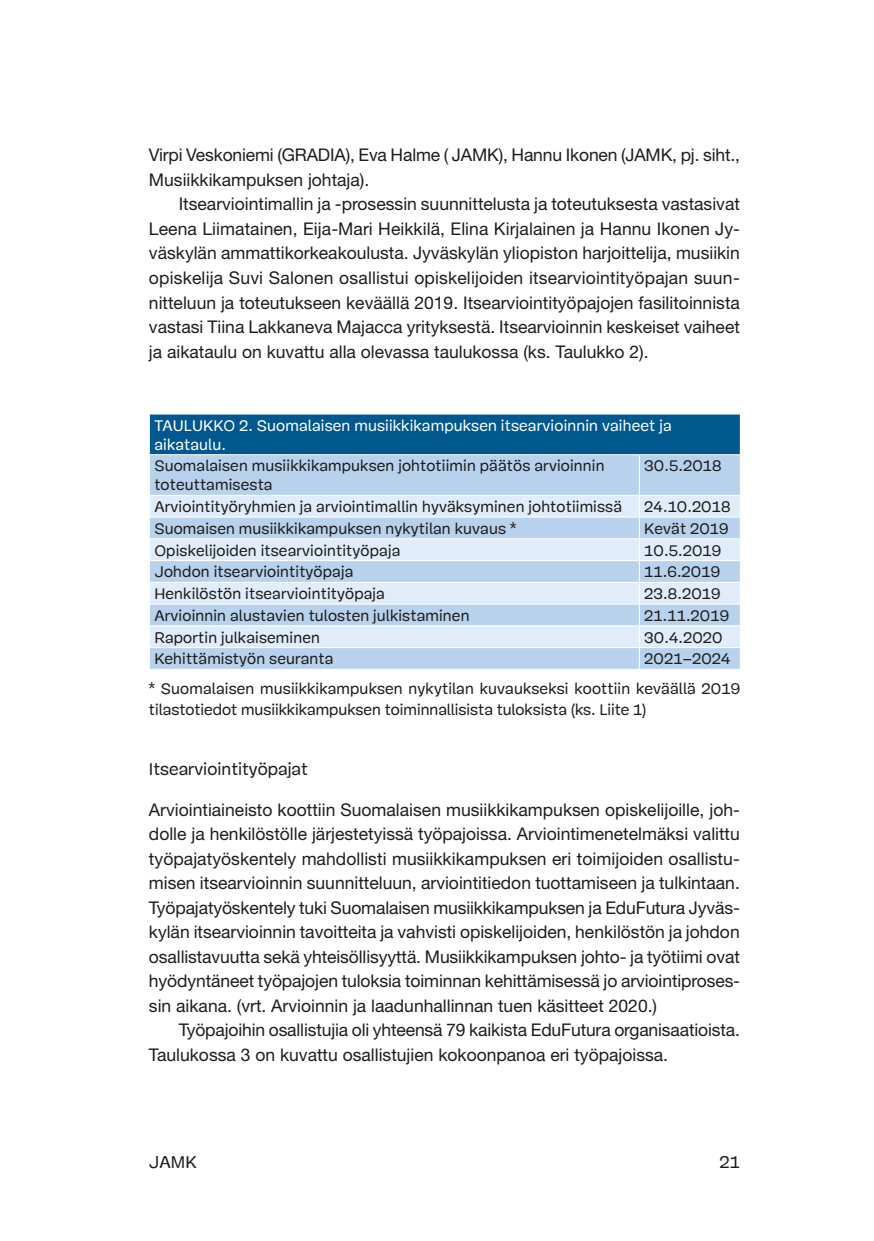
<style>
.page{position:relative;width:874px;height:1241px;background:#fff}
.page>*{position:absolute;margin:0;border:0;box-sizing:border-box;transform-origin:0 0}
.t1{font:17.5px/24.5px "Helvetica Neue LT Pro";color:#1d1d1b}
.t2{font:17.5px "Mija";color:#1d1d1b}
.t3{font:15.75px/18.9px "Mija";letter-spacing:.01em;color:#1d1d1b}
.t4{font:15.75px/18.9px "Mija";letter-spacing:.01em;color:#fff}
</style>
<div class="page">
<div style="left:149px;top:414px;width:591px;height:40px;background:#00588e"></div>
<div style="left:150px;top:455px;width:589px;height:213px;background:#b8d2ed"></div>
<svg style="left:150px;top:496px;width:589px;height:151px;background:#cfe1f3"></svg>
<hr style="left:149px;top:414px;width:1px;height:40px;background:#fff">
<hr style="left:739px;top:414px;width:1px;height:40px;background:#fff">
<hr style="left:638px;top:455px;width:1px;height:40px;background:#fff">
<hr style="left:149px;top:495px;width:490px;height:1px;background:#fff">
<hr style="left:639px;top:495px;width:101px;height:1px;background:#fff">
<hr style="left:149px;top:516px;width:490px;height:1px;background:#fff">
<hr style="left:639px;top:516px;width:101px;height:1px;background:#fff">
<hr style="left:149px;top:538px;width:490px;height:1px;background:#fff">
<hr style="left:639px;top:538px;width:101px;height:1px;background:#fff">
<hr style="left:149px;top:560px;width:490px;height:1px;background:#fff">
<hr style="left:639px;top:560px;width:101px;height:1px;background:#fff">
<hr style="left:149px;top:582px;width:490px;height:1px;background:#fff">
<hr style="left:639px;top:582px;width:101px;height:1px;background:#fff">
<hr style="left:149px;top:603px;width:490px;height:1px;background:#fff">
<hr style="left:639px;top:603px;width:101px;height:1px;background:#fff">
<hr style="left:149px;top:625px;width:490px;height:1px;background:#fff">
<hr style="left:639px;top:625px;width:101px;height:1px;background:#fff">
<hr style="left:149px;top:647px;width:490px;height:1px;background:#fff">
<hr style="left:639px;top:647px;width:101px;height:1px;background:#fff">
<svg style="left:638px;top:496px;width:1px;height:172px"></svg>
<svg style="left:739px;top:496px;width:1px;height:172px"></svg>
<p class="t1" style="left:149px;top:142px;width:592px">Virpi Veskoniemi (GRADIA), Eva Halme ( JAMK), Hannu Ikonen (JAMK, pj. siht.,<br>Musiikkikampuksen johtaja).</p>
<p class="t1" style="left:149px;top:191px;width:592px;text-align:justify;text-indent:30px">Itsearviointimallin ja -prosessin suunnittelusta ja toteutuksesta vastasivat Leena Liimatainen, Eija-Mari Heikkilä, Elina Kirjalainen ja Hannu Ikonen Jy&shy;väskylän ammattikorkeakoulusta. Jyväskylän yliopiston harjoittelija, musiikin opiskelija Suvi Salonen osallistui opiskelijoiden itsearviointityöpajan suun&shy;nitteluun ja toteutukseen keväällä 2019. Itsearviointityöpajojen fasilitoinnista vastasi Tiina Lakkaneva Majacca yrityksestä. Itsearvioinnin keskeiset vaiheet ja aikataulu on kuvattu alla olevassa taulukossa (ks. Taulukko 2).</p>
<p class="t4" style="left:154px;top:416px;width:518px">TAULUKKO 2. Suomalaisen musiikkikampuksen itsearvioinnin vaiheet ja aikataulu.</p>
<p class="t3" style="left:154px;top:456px;width:451px">Suomalaisen musiikkikampuksen johtotiimin päätös arvioinnin toteuttamisesta</p>
<p class="t3" style="left:644px;top:456px;width:79px">30.5.2018</p>
<p class="t3" style="left:154px;top:497px;width:469px">Arviointityöryhmien ja arviointimallin hyväksyminen johtotiimissä</p>
<p class="t3" style="left:644px;top:497px;width:88px">24.10.2018</p>
<p class="t3" style="left:154px;top:519px;width:363px">Suomaisen musiikkikampuksen nykytilan kuvaus *</p>
<p class="t3" style="left:644px;top:519px;width:86px">Kevät 2019</p>
<p class="t3" style="left:154px;top:541px;width:247px">Opiskelijoiden itsearviointityöpaja</p>
<p class="t3" style="left:644px;top:541px;width:78px">10.5.2019</p>
<p class="t3" style="left:154px;top:562px;width:200px">Johdon itsearviointityöpaja</p>
<p class="t3" style="left:644px;top:562px;width:77px">11.6.2019</p>
<p class="t3" style="left:154px;top:584px;width:232px">Henkilöstön itsearviointityöpaja</p>
<p class="t3" style="left:644px;top:584px;width:78px">23.8.2019</p>
<p class="t3" style="left:154px;top:606px;width:316px">Arvioinnin alustavien tulosten julkistaminen</p>
<p class="t3" style="left:644px;top:606px;width:86px">21.11.2019</p>
<p class="t3" style="left:154px;top:628px;width:167px">Raportin julkaiseminen</p>
<p class="t3" style="left:644px;top:628px;width:80px">30.4.2020</p>
<p class="t3" style="left:154px;top:649px;width:180px">Kehittämistyön seuranta</p>
<p class="t3" style="left:149px;top:644px;width:592px;line-height:29.4px;text-indent:495px">2021–2024 * Suomalaisen musiikkikampuksen nykytilan kuvaukseksi koottiin keväällä 2019</p>
<p class="t3" style="left:149px;top:700px;width:498px">tilastotiedot musiikkikampuksen toiminnallisista tuloksista (ks. Liite 1)</p>
<p class="t2" style="left:149px;top:758px;width:160px">Itsearviointityöpajat</p>
<p class="t1" style="left:149px;top:796px;width:592px;text-align:justify">Arviointiaineisto koottiin Suomalaisen musiikkikampuksen opiskelijoille, joh&shy;dolle ja henkilöstölle järjestetyissä työpajoissa. Arviointimenetelmäksi valittu työpajatyöskentely mahdollisti musiikkikampuksen eri toimijoiden osallistu&shy;misen itsearvioinnin suunnitteluun, arviointitiedon tuottamiseen ja tulkintaan.<br>Työpajatyöskentely tuki Suomalaisen musiikkikampuksen ja EduFutura Jyväs&shy;kylän itsearvioinnin tavoitteita ja vahvisti opiskelijoiden, henkilöstön ja johdon osallistavuutta sekä yhteisöllisyyttä. Musiikkikampuksen johto- ja työtiimi ovat hyödyntäneet työpajojen tuloksia toiminnan kehittämisessä jo arviointiproses&shy;sin aikana. (vrt. Arvioinnin ja laadunhallinnan tuen käsitteet 2020.)</p>
<p class="t1" style="left:149px;top:1017px;width:592px;text-indent:30px">Työpajoihin osallistujia oli yhteensä 79 kaikista EduFutura organisaatioista.<br>Taulukossa 3 on kuvattu osallistujien kokoonpanoa eri työpajoissa.</p>
<p class="t2" style="left:149px;top:1151px;width:49px">JAMK</p>
<p class="t2" style="left:719px;top:1151px;width:22px">21</p>
</div>
